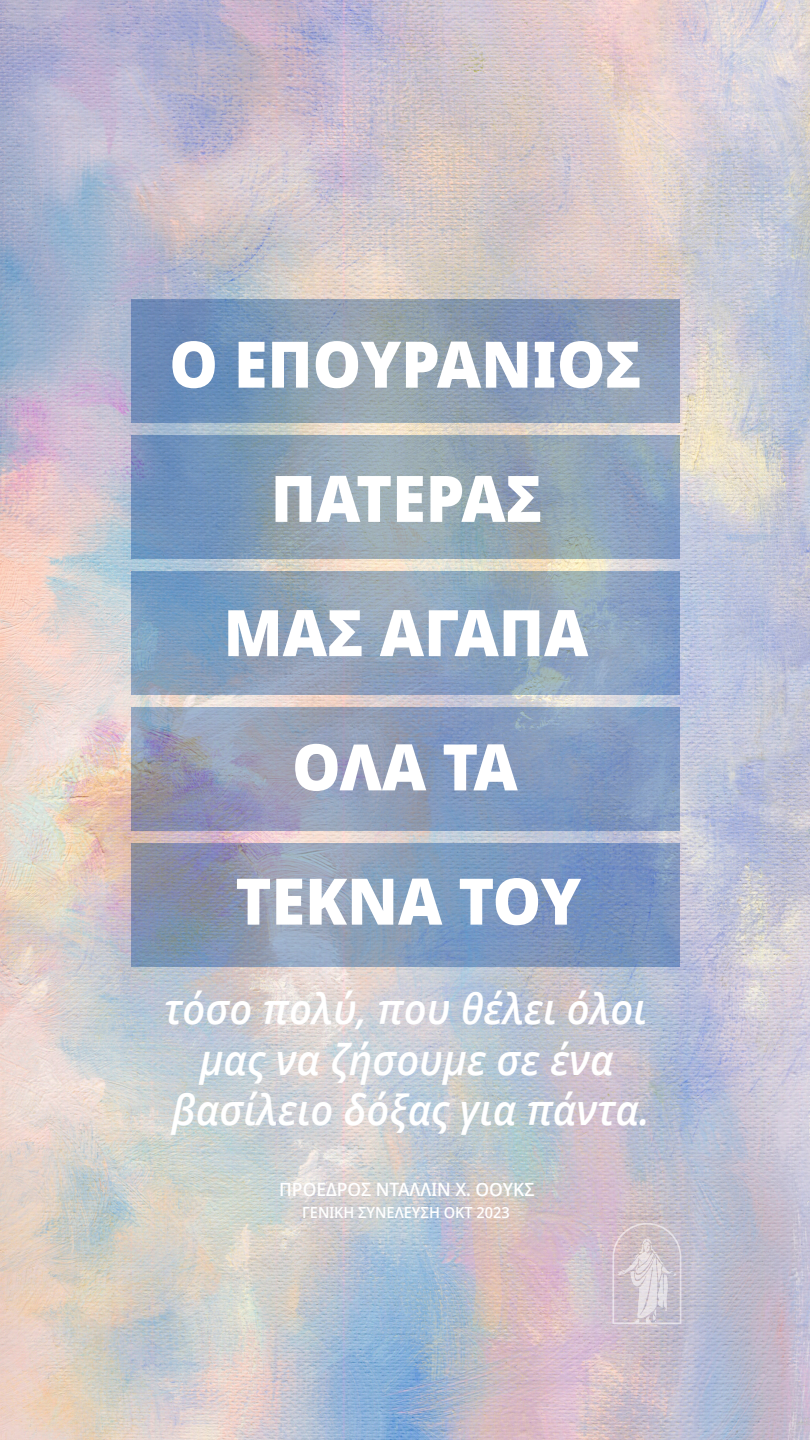
<style>
.page{position:relative;width:810px;height:1440px;background:#fff}
.page>*{position:absolute;margin:0;border:0;box-sizing:border-box;transform-origin:0 0}
.artcl2_p1_figure_image_aside_quote_first{font:800 64.28px/134.2px "Dots Solidlds Lat";color:#fff;text-align:center;scale:.95 1}
.artcl2_p1_figure_image_aside_quote_first-2{font:italic 600 42.08px/50.2px "Dots Solidlds Lat";color:#fff;text-align:center;scale:.95 1}
.artcl2_p1_figure_image_aside_quote_citat{font:600 18.38px "Dots Solidlds Lat";color:#fff;scale:.95 1}
.artcl2_p1_figure_image_aside_quote_citat-2{font:600 15.3px "Dots Solidlds Lat";color:#fff;scale:.95 1}
</style>
<div class="page">
<img style="left:0;top:0;width:810px;height:1440px">
<svg style="left:612px;top:1223px;width:69px;height:101px;background:#d1c7cf"></svg>
<svg style="left:131px;top:435px;width:548px;height:124px;background:#8ba1b6"></svg>
<svg style="left:131px;top:571px;width:548px;height:124px;background:#8aa2bc"></svg>
<svg style="left:131px;top:707px;width:548px;height:124px;background:#8b9bb9"></svg>
<svg style="left:131px;top:843px;width:548px;height:123px;background:#8398b8"></svg>
<svg style="left:131px;top:299px;width:548px;height:124px;background:#849ab4"></svg>
<p class="artcl2_p1_figure_image_aside_quote_first" style="left:169px;top:299px;width:499px">Ο ΕΠΟΥΡΆΝΙΟΣ<br>ΠΑΤΈΡΑΣ<br>ΜΑΣ ΑΓΑΠΆ<br>ΌΛΑ ΤΑ<br>ΤΈΚΝΑ ΤΟΥ</p>
<p class="artcl2_p1_figure_image_aside_quote_first-2" style="left:164px;top:984px;width:513px">τόσο πολύ, που θέλει όλοι μας να ζήσουμε σε ένα βασίλειο δόξας για πάντα.</p>
<p class="artcl2_p1_figure_image_aside_quote_citat" style="left:279px;top:1176px;width:270px">ΠΡΌΕΔΡΟΣ ΝΤΆΛΛΙΝ Χ. ΌΟΥΚΣ</p>
<p class="artcl2_p1_figure_image_aside_quote_citat-2" style="left:302px;top:1201px;width:220px">ΓΕΝΙΚΉ ΣΥΝΈΛΕΥΣΗ ΟΚΤ 2023</p>
</div>
